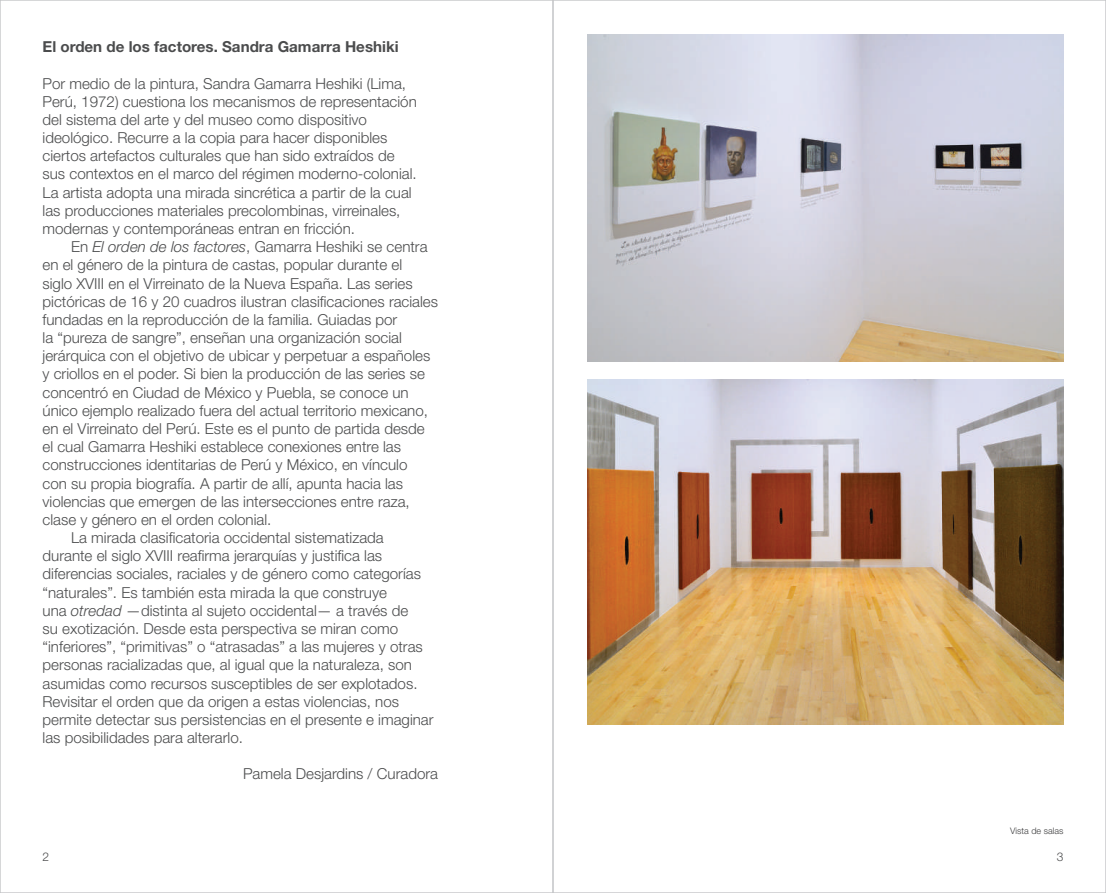
<style>
.page{position:relative;width:1106px;height:893px;background:#fff}
.page>*{position:absolute;margin:0;border:0;box-sizing:border-box;transform-origin:0 0}
.t1{font:300 15.15px/18.1px "Helvetica Neue LT Std";color:#4b4c4d}
.t2{font:700 15.15px "Helvetica Neue LT Std";color:#4b4c4d}
.t3{font:300 12px "Helvetica Neue LT Std";color:#4b4c4d}
.t4{font:300 9px "Helvetica Neue LT Std";color:#3e3e3f}
.s1{font-style:italic}
</style>
<div class="page">
<img style="left:587px;top:34px;width:476px;height:327px">
<img style="left:587px;top:379px;width:476px;height:346px">
<p class="t2" style="left:43px;top:37px;width:357px">El orden de los factores. Sandra Gamarra Heshiki</p>
<p class="t1" style="left:43px;top:74px;width:376px">Por medio de la pintura, Sandra Gamarra Heshiki (Lima, Perú, 1972) cuestiona los mecanismos de representación del sistema del arte y del museo como dispositivo ideológico. Recurre a la copia para hacer disponibles ciertos artefactos culturales que han sido extraídos de sus contextos en el marco del régimen moderno-colonial.<br>La artista adopta una mirada sincrética a partir de la cual las producciones materiales precolombinas, virreinales, modernas y contemporáneas entran en fricción.</p>
<p class="t1" style="left:71px;top:237px;width:358px">En <span class="s1">El orden de los factores</span>, Gamarra Heshiki se centra</p>
<p class="t1" style="left:43px;top:256px;width:361px">en el género de la pintura de castas, popular durante el</p>
<p class="t1" style="left:43px;top:274px;width:371px">siglo XVIII en el Virreinato de la Nueva España. Las series</p>
<p class="t1" style="left:43px;top:292px;width:397px">pictóricas de 16 y 20 cuadros ilustran clasificaciones raciales</p>
<p class="t1" style="left:43px;top:310px;width:356px">fundadas en la reproducción de la familia. Guiadas por</p>
<p class="t1" style="left:43px;top:328px;width:361px">la “pureza de sangre”, enseñan una organización social</p>
<p class="t1" style="left:43px;top:346px;width:389px">jerárquica con el objetivo de ubicar y perpetuar a españoles</p>
<p class="t1" style="left:43px;top:365px;width:384px">y criollos en el poder. Si bien la producción de las series se</p>
<p class="t1" style="left:43px;top:383px;width:367px">concentró en Ciudad de México y Puebla, se conoce un</p>
<p class="t1" style="left:43px;top:401px;width:387px">único ejemplo realizado fuera del actual territorio mexicano,</p>
<p class="t1" style="left:43px;top:419px;width:384px">en el Virreinato del Perú. Este es el punto de partida desde</p>
<p class="t1" style="left:43px;top:437px;width:360px">el cual Gamarra Heshiki establece conexiones entre las</p>
<p class="t1" style="left:43px;top:456px;width:366px">construcciones identitarias de Perú y México, en vínculo</p>
<p class="t1" style="left:43px;top:474px;width:362px">con su propia biografía. A partir de allí, apunta hacia las</p>
<p class="t1" style="left:43px;top:492px;width:369px">violencias que emergen de las intersecciones entre raza,</p>
<p class="t1" style="left:43px;top:510px;width:230px">clase y género en el orden colonial.</p>
<p class="t1" style="left:71px;top:528px;width:314px">La mirada clasificatoria occidental sistematizada</p>
<p class="t1" style="left:43px;top:546px;width:341px">durante el siglo XVIII reafirma jerarquías y justifica las</p>
<p class="t1" style="left:43px;top:565px;width:380px">diferencias sociales, raciales y de género como categorías</p>
<p class="t1" style="left:43px;top:583px;width:346px">“naturales”. Es también esta mirada la que construye</p>
<p class="t1" style="left:43px;top:601px;width:367px">una <span class="s1">otredad</span> —distinta al sujeto occidental— a través de</p>
<p class="t1" style="left:43px;top:619px;width:357px">su exotización. Desde esta perspectiva se miran como</p>
<p class="t1" style="left:43px;top:637px;width:382px">“inferiores”, “primitivas” o “atrasadas” a las mujeres y otras</p>
<p class="t1" style="left:43px;top:656px;width:371px">personas racializadas que, al igual que la naturaleza, son</p>
<p class="t1" style="left:43px;top:674px;width:376px">asumidas como recursos susceptibles de ser explotados.</p>
<p class="t1" style="left:43px;top:692px;width:358px">Revisitar el orden que da origen a estas violencias, nos</p>
<p class="t1" style="left:43px;top:710px;width:392px">permite detectar sus persistencias en el presente e imaginar</p>
<p class="t1" style="left:43px;top:728px;width:202px">las posibilidades para alterarlo.</p>
<p class="t1" style="left:243px;top:765px;width:197px">Pamela Desjardins / Curadora</p>
<p class="t4" style="left:1010px;top:825px;width:55px">Vista de salas</p>
<p class="t3" style="left:43px;top:849px;width:8px">2</p>
<p class="t3" style="left:1056px;top:849px;width:8px">3</p>
</div>
